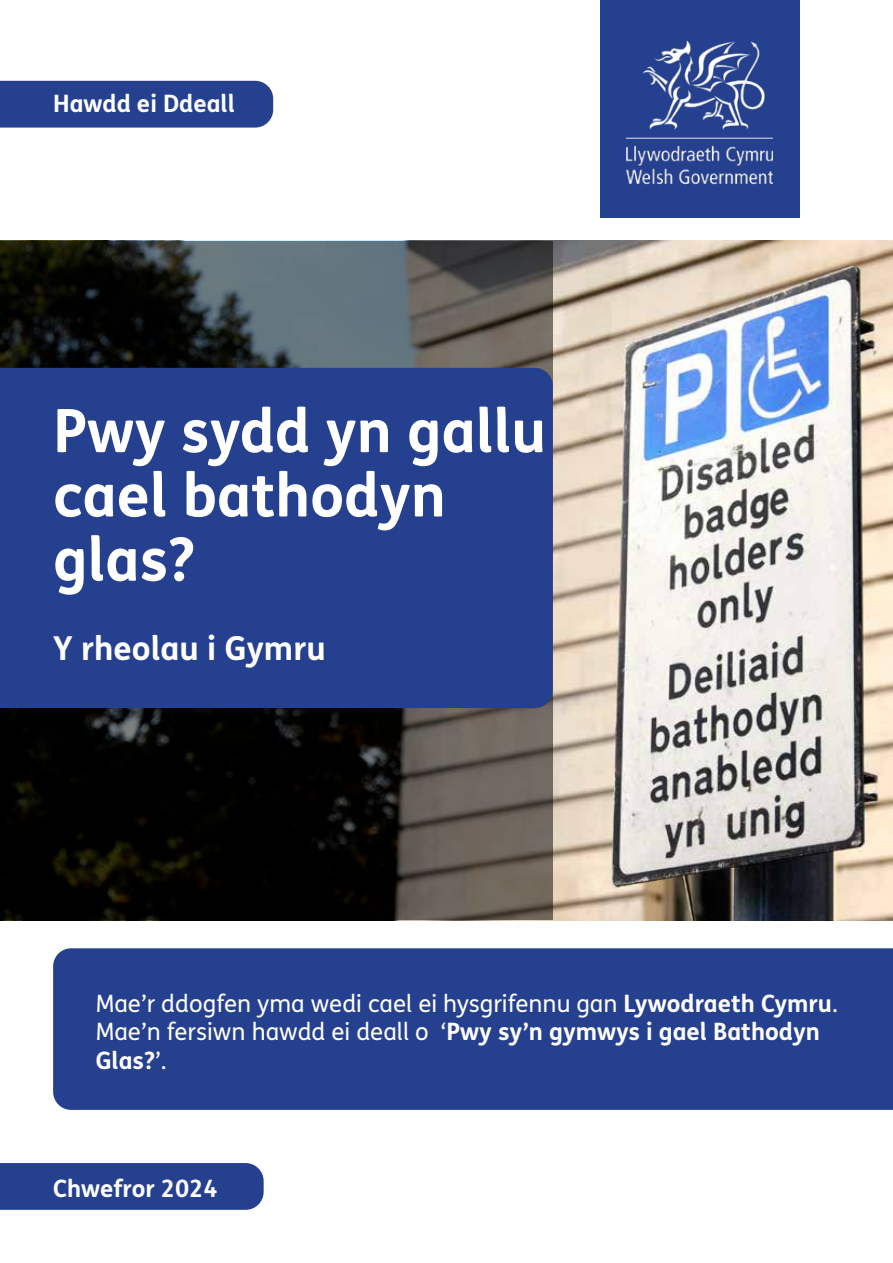
<style>
.page{position:relative;width:893px;height:1263px;background:#fff}
.page>*{position:absolute;margin:0;border:0;box-sizing:border-box;transform-origin:0 0}
.t1{font:700 60px/64.2px "FS Me Pro";color:#fff}
.t2{font:700 33px "FS Me Pro";color:#fff}
.Bodytext{font:24px/28.8px "FS Me Pro";color:#fff}
.Bodytext-2{font:700 24px "FS Me Pro";color:#fff}
.s1{font-weight:700}
</style>
<div class="page">
<div style="left:53px;top:948px;width:840px;height:162px;background:#25408f"></div>
<div style="left:0;top:1163px;width:264px;height:47px;background:#25408f"></div>
<div style="left:0;top:81px;width:273px;height:47px;background:#25408f"></div>
<img style="left:0;top:240px;width:893px;height:681px">
<svg style="left:0;top:241px;width:552px;height:679px;background:#272826"></svg>
<div style="left:0;top:368px;width:553px;height:340px;background:#25408f"></div>
<div style="left:600px;top:0;width:199px;height:218px;background:#25408f"></div>
<img style="left:626px;top:40px;width:147px;height:145px">
<p class="Bodytext-2" style="left:53px;top:84px;width:183px">Hawdd ei Ddeall</p>
<h1 class="t1" style="left:53px;top:396px;width:494px">Pwy sydd yn gallu cael bathodyn glas?</h1>
<h1 class="t2" style="left:53px;top:622px;width:274px">Y rheolau i Gymru</h1>
<p class="Bodytext" style="left:96px;top:988px;width:744px">Mae’r ddogfen yma wedi cael ei hysgrifennu gan <span class="s1">Lywodraeth Cymru</span>.<br>Mae’n fersiwn hawdd ei deall o ‘<span class="s1">Pwy sy’n gymwys i gael Bathodyn<br>Glas?</span>’.</p>
<p class="Bodytext-2" style="left:53px;top:1170px;width:166px">Chwefror 2024</p>
</div>
